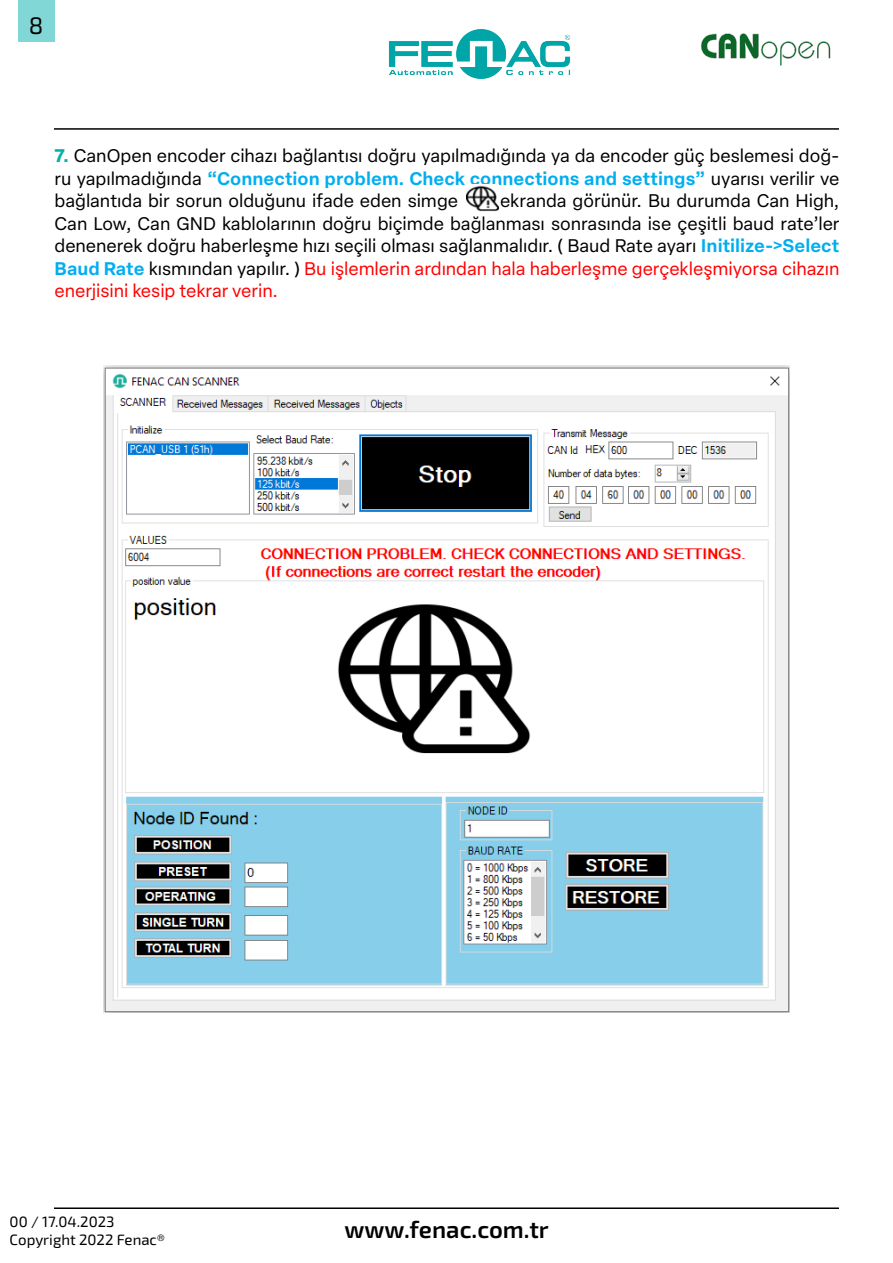
<style>
.page{position:relative;width:893px;height:1263px;background:#fff}
.page>*{position:absolute;margin:0;border:0;box-sizing:border-box;transform-origin:0 0}
.t1{font:600 24px "Exo 2";color:#000}
.t2{font:24px "Exo 2";color:#000}
.Body_Text{font:18px/22.5px "Elza Text";letter-spacing:-.005em;color:#000;text-align:justify}
.t3{font:15px/18px "Exo 2";color:#000}
.s1{font-weight:700;color:#00b0ad}
.s2{font-weight:600;color:#00aeef}
.s3{color:#f00}
</style>
<div class="page">
<img style="left:388px;top:29px;width:183px;height:50px">
<hr style="left:54px;top:128px;width:785px;height:2px;background:#000">
<hr style="left:54px;top:1207px;width:785px;height:2px;background:#000">
<div style="left:18px;top:0;width:36px;height:42px;background:#80d7d6"></div>
<img style="left:701px;top:33px;width:130px;height:33px">
<img style="left:466px;top:185px;width:32px;height:26px">
<img style="left:103px;top:365px;width:687px;height:648px">
<h1 class="t2" style="left:29px;top:11px;width:16px">8</h1>
<p class="Body_Text" style="left:55px;top:143px;width:786px"><span class="s1">7.</span> CanOpen encoder cihazı bağlantısı doğru yapılmadığında ya da encoder güç beslemesi doğ&shy;ru yapılmadığında <span class="s2">“Connection problem. Check connections and settings”</span> uyarısı verilir ve bağlantıda bir sorun olduğunu ifade eden simge</p>
<p class="Body_Text" style="left:55px;top:188px;width:786px;text-indent:445px">ekranda görünür. Bu durumda Can High, Can Low, Can GND kablolarının doğru biçimde bağlanması sonrasında ise çeşitli baud rate’ler denenerek doğru haberleşme hızı seçili olması sağlanmalıdır. ( Baud Rate ayarı <span class="s2">Initilize-&gt;Select Baud Rate</span> kısmından yapılır. ) <span class="s3">Bu işlemlerin ardından hala haberleşme gerçekleşmiyorsa cihazın enerjisini kesip tekrar verin.</span></p>
<p class="t3" style="left:10px;top:1213px;width:157px">00 / 17.04.2023<br>Copyright 2022 Fenac®</p>
<h1 class="t1" style="left:345px;top:1215px;width:206px">www.fenac.com.tr</h1>
</div>
